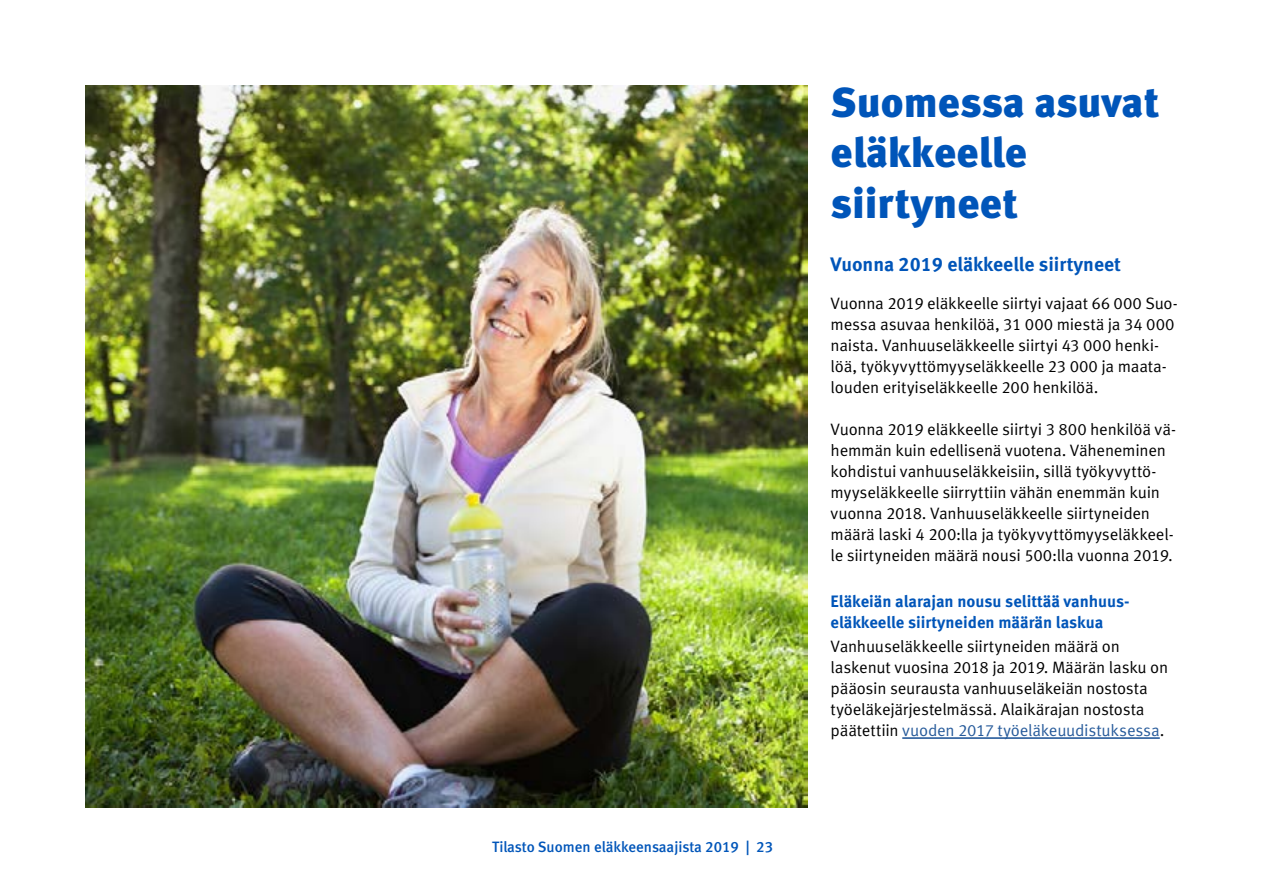
<style>
.page{position:relative;width:1263px;height:893px;background:#fff}
.page>*{position:absolute;margin:0;border:0;box-sizing:border-box;transform-origin:0 0}
._1_Otsikko{font:900 42px/50.4px "Meta Pro";color:#0055b9}
._2__otsikko{font:700 19.5px "Meta Pro";color:#0055b9}
._2__otsikko-2{font:16.5px/21px "Meta Pro Norm";letter-spacing:-.015em;color:#000}
._3__otsikko{font:16.5px/21px "Meta Pro Norm";letter-spacing:-.015em;color:#000}
._3__otsikko-2{font:700 16.5px "Meta Pro";color:#0055b9}
.t1{font:15px "Meta Medium LF";color:#0055b9}
.s1{color:#275b9b}
</style>
<div class="page">
<hr style="left:902px;top:737px;width:258px;height:2px;background:#275b9b">
<img style="left:85px;top:85px;width:723px;height:723px">
<p class="t1" style="left:492px;top:838px;width:282px">Tilasto Suomen eläkkeensaajista 2019 | 23</p>
<h1 class="_1_Otsikko" style="left:831px;top:75px;width:330px">Suomessa asuvat eläkkeelle siirtyneet</h1>
<h2 class="_2__otsikko" style="left:831px;top:249px;width:292px">Vuonna 2019 eläkkeelle siirtyneet</h2>
<h2 class="_2__otsikko-2" style="left:831px;top:291px;width:349px">Vuonna 2019 eläkkeelle siirtyi vajaat 66 000 Suo&shy;messa asuvaa henkilöä, 31 000 miestä ja 34 000 naista. Vanhuuseläkkeelle siirtyi 43 000 henki&shy;löä, työkyvyttömyyseläkkeelle 23 000 ja maata&shy;louden erityiseläkkeelle 200 henkilöä.</h2>
<h2 class="_2__otsikko-2" style="left:831px;top:417px;width:347px">Vuonna 2019 eläkkeelle siirtyi 3 800 henkilöä vä&shy;hemmän kuin edellisenä vuotena. Väheneminen kohdistui vanhuuseläkkeisiin, sillä työkyvyttö&shy;myyseläkkeelle siirryttiin vähän enemmän kuin vuonna 2018. Vanhuuseläkkeelle siirtyneiden määrä laski 4 200:lla ja työkyvyttömyyseläkkeel&shy;le siirtyneiden määrä nousi 500:lla vuonna 2019.</h2>
<h2 class="_3__otsikko-2" style="left:831px;top:588px;width:301px">Eläkeiän alarajan nousu selittää vanhuus-</h2>
<h2 class="_3__otsikko-2" style="left:831px;top:609px;width:274px">eläkkeelle siirtyneiden määrän laskua</h2>
<h2 class="_3__otsikko" style="left:831px;top:635px;width:339px">Vanhuuseläkkeelle siirtyneiden määrä on laskenut vuosina 2018 ja 2019. Määrän lasku on pääosin seurausta vanhuuseläkeiän nostosta työeläkejärjestelmässä. Alaikärajan nostosta päätettiin <span class="s1">vuoden 2017 työeläkeuudistuksessa</span>.</h2>
</div>
